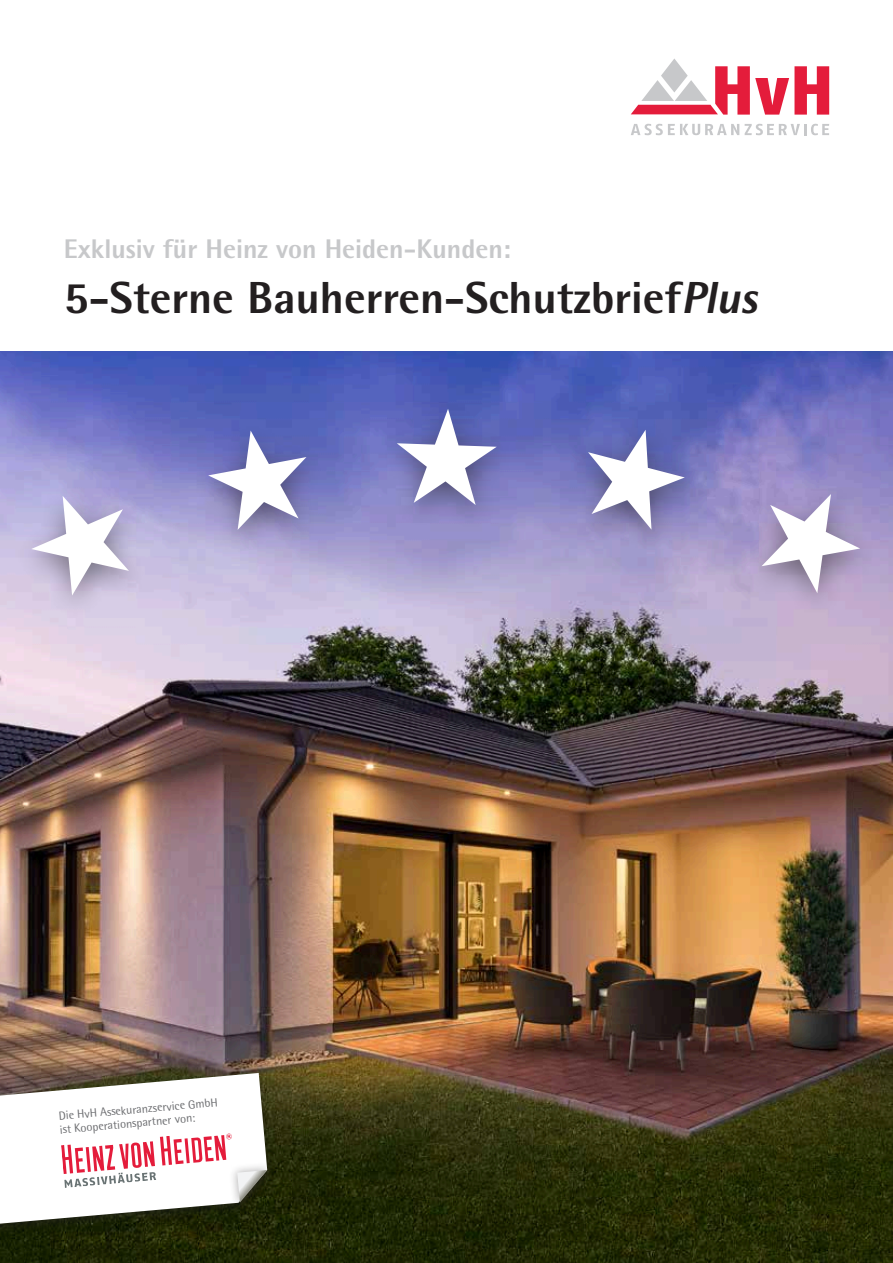
<style>
.page{position:relative;width:893px;height:1263px;background:#fff}
.page>*{position:absolute;margin:0;border:0;box-sizing:border-box;transform-origin:0 0}
.t1{font:800 45px "Lvm Rotis";color:#231f20}
.t2{font:800 27px "Lvm Rotis";color:#c7c8ca}
.t3{font:12px/13.5px "Lvm Rotis";color:#6c6d70}
</style>
<div class="page">
<img style="left:0;top:352px;width:893px;height:911px">
<svg style="left:631px;top:124px;width:108px;height:11px"></svg>
<svg style="left:745px;top:124px;width:84px;height:11px"></svg>
<svg style="left:631px;top:58px;width:198px;height:57px"></svg>
<div style="left:0;top:1069px;width:275px;height:174px;background:#231f20;opacity:.5"></div>
<div style="left:228px;top:1161px;width:47px;height:49px;background:#231f20;opacity:.35"></div>
<svg style="left:0;top:1073px;width:267px;height:150px"></svg>
<div style="left:13px;top:398px;width:866px;height:225px;background:#231f20;opacity:.5"></div>
<svg style="left:16px;top:475px;width:130px;height:128px;background:#b2abce"></svg>
<svg style="left:201px;top:420px;width:116px;height:113px;background:#6d6faf"></svg>
<svg style="left:395px;top:406px;width:103px;height:99px;background:#6266a7"></svg>
<svg style="left:573px;top:416px;width:121px;height:118px;background:#6a6cac"></svg>
<svg style="left:744px;top:471px;width:133px;height:130px;background:#9f91bc"></svg>
<h2 class="t2" style="left:64px;top:232px;width:449px">Exklusiv für Heinz von Heiden-Kunden:</h2>
<h1 class="t1" style="left:64px;top:270px;width:695px">5-Sterne Bauherren-Schutzbrief{</h1>
<p class="t3" style="left:58px;top:1109px;width:161px;rotate:-5deg">Die HvH Assekuranzservice GmbH ist Kooperationspartner von:</p>
</div>
